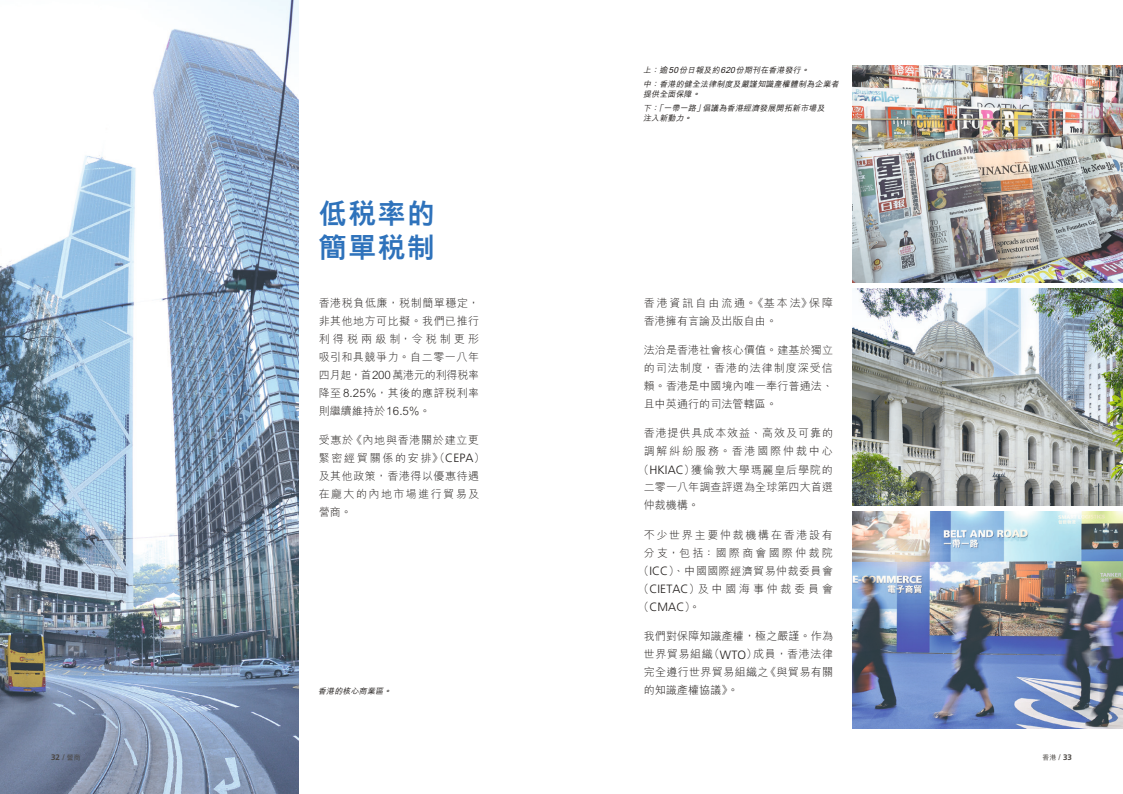
<style>
.page{position:relative;width:1123px;height:794px;background:#fff}
.page>*{position:absolute;margin:0;border:0;box-sizing:border-box;transform-origin:0 0}
.t1{font:800 28px/34px "M Hei HK";letter-spacing:.05em;color:#2e72bb}
.t2{font:300 12px "Frutiger LT Std";color:#201c1a}
.t3{font:300 11px/18px "M Hei HK";letter-spacing:.055em;color:#201c1a;text-align:justify}
.t4{font:300 11px/18.1px "M Hei HK";letter-spacing:.155em;color:#201c1a;text-align:center}
.t5{font:300 11px/18px "M Hei HK";letter-spacing:.095em;color:#201c1a}
.t6{font:300 11px "M Hei HK";letter-spacing:.08em;color:#201c1a}
.t7{font:300 11px "M Hei HK";letter-spacing:.015em;color:#201c1a}
.t8{font:300 11px "M Hei HK";letter-spacing:.085em;color:#201c1a}
.t9{font:300 11px "M Hei HK";letter-spacing:.17em;color:#201c1a}
.t10{font:italic 500 8px/14px "M Hei HK";color:#201c1a}
.t11{font:700 8px "Frutiger LT Std";color:#484440}
.t12{font:500 7px "M Hei HK";color:#484440}
.s1{font-size:11.5px}
.s2{font-family:"Frutiger LT Std";font-size:12px}
.s3{font-size:8.5px}
.s4{font-family:"M Hei HK";font-size:11px}
.s5{font-family:"M Hei HK";font-weight:500}
.s6{font-family:"M Hei HK";font-weight:500;font-size:7px}
.s7{font-size:8px}
.s8{font-family:"Frutiger LT Std";font-weight:700;font-size:8px}
</style>
<div class="page">
<img style="left:852px;top:511px;width:271px;height:217px">
<img style="left:852px;top:288px;width:271px;height:218px">
<img style="left:852px;top:65px;width:271px;height:218px">
<img style="left:0;top:0;width:299px;height:794px">
<h1 class="t1" style="left:319px;top:196px;width:118px">低稅率的簡單稅制</h1>
<p class="t3" style="left:319px;top:293px;width:162px">香港稅負低廉，稅制簡單穩定，非其他地方可比擬。我們已推行利得稅兩級制，令稅制更形吸引和具競爭力。自二零一八年四月起，首<span class="s1">200</span>萬港元的利得稅率降至 <span class="s1">8.25%</span>，其後的應評稅利率則繼續維持於<span class="s1">16.5%</span>。</p>
<p class="t3" style="left:319px;top:431px;width:167px;text-align:left">受惠於《內地與香港關於建立更緊密經貿關係的安排》（<span class="s2">CEPA</span>）及其他政策，香港得以優惠待遇在龐大的內地市場進行貿易及營商。</p>
<p class="t10" style="left:318px;top:684px;width:77px">香港的核心商業區。</p>
<p class="t10" style="left:643px;top:62px;width:199px">上：逾<span class="s3">50</span>份日報及約<span class="s3">620</span>份期刊在香港發行。<br>中：香港的健全法律制度及嚴謹知識產權體制為企業者</p>
<p class="t10" style="left:643px;top:86px;width:185px">提供全面保障。<br>下：「一帶一路」倡議為香港經濟發展開拓新市場及</p>
<p class="t10" style="left:643px;top:110px;width:52px">注入新動力。</p>
<p class="t5" style="left:643px;top:293px;width:191px">香港資訊自由流通。《基本法》保障香港擁有言論及出版自由。</p>
<p class="t3" style="left:643px;top:341px;width:191px">法治是香港社會核心價值。建基於獨立的司法制度，香港的法律制度深受信賴。香港是中國境內唯一奉行普通法、且中英通行的司法管轄區。</p>
<p class="t8" style="left:643px;top:427px;width:191px">香港提供具成本效益、高效及可靠的</p>
<p class="t9" style="left:643px;top:445px;width:191px">調解糾紛服務。香港國際仲裁中心</p>
<p class="t6" style="left:638px;top:464px;width:196px">（<span class="s2">HKIAC</span>）獲倫敦大學瑪麗皇后學院的</p>
<p class="t7" style="left:643px;top:481px;width:191px">二零一八年調查評選為全球第四大首選</p>
<p class="t3" style="left:643px;top:496px;width:57px">仲裁機構。</p>
<p class="t4" style="left:638px;top:525px;width:196px">不少世界主要仲裁機構在香港設有分支，包括：國際商會國際仲裁院（<span class="s2">ICC</span>）、中國國際經濟貿易仲裁委員會（<span class="s2">CIETAC</span>）及中國海事仲裁委員會</p>
<p class="t2" style="left:638px;top:600px;width:63px"><span class="s4">（</span>CMAC<span class="s4">）。</span></p>
<p class="t3" style="left:643px;top:627px;width:191px">我們對保障知識產權，極之嚴謹。作為世界貿易組織（<span class="s2">WTO</span>）成員，香港法律完全遵行世界貿易組織之《與貿易有關的知識產權協議》。</p>
<p class="t11" style="left:51px;top:752px;width:31px">32<span class="s5">/</span> <span class="s6">營商</span></p>
<p class="t12" style="left:1042px;top:752px;width:31px">香港<span class="s7">/</span> <span class="s8">33</span></p>
</div>
